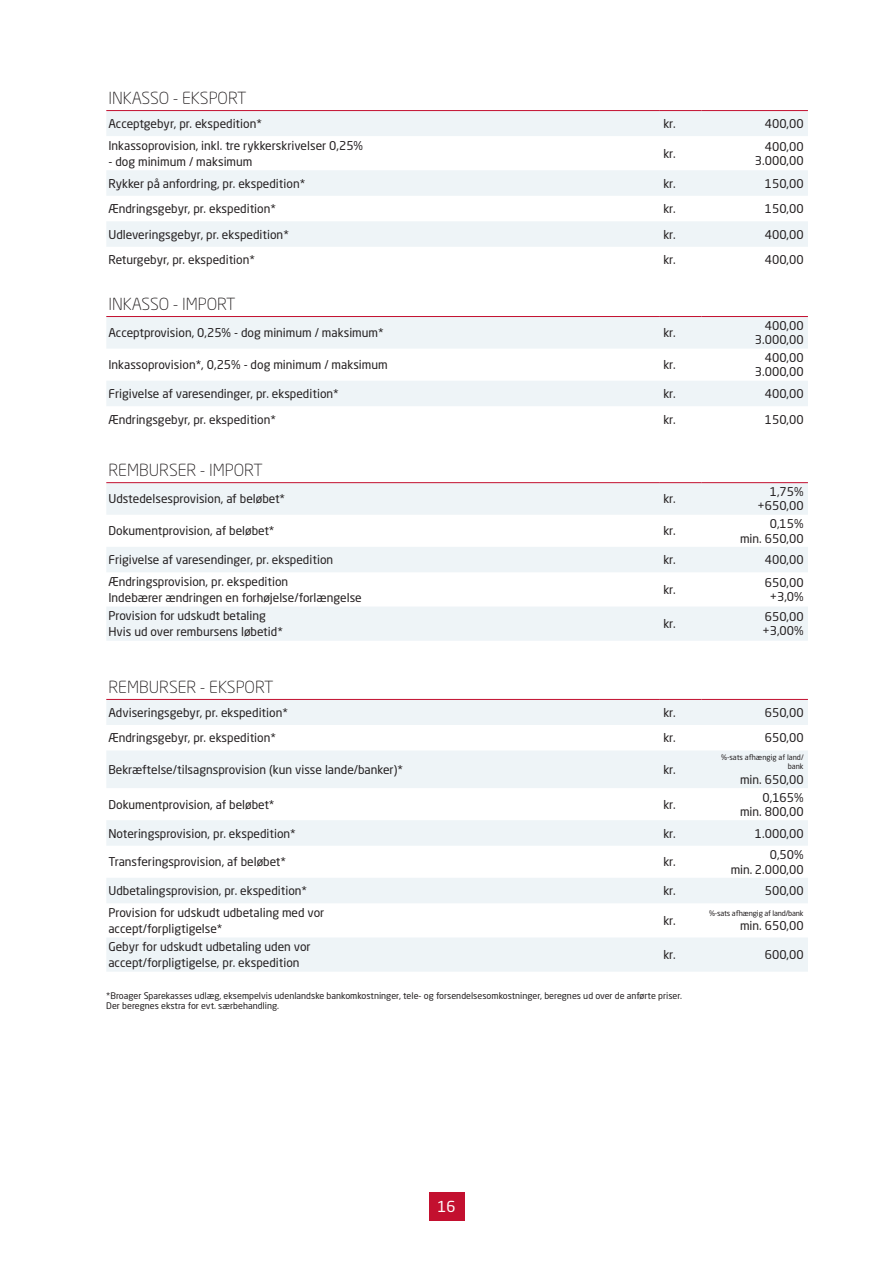
<style>
.page{position:relative;width:893px;height:1263px;background:#fff}
.page>*{position:absolute;margin:0;border:0;box-sizing:border-box;transform-origin:0 0}
.t1{font:300 16.5px "Neo Sans Std";color:#231f20}
.t2{font:15px "Neo Sans Std";color:#fff}
.t3{font:12px/14.4px "Neo Sans Std";color:#231f20;text-align:right}
.t4{font:9px/10.8px "Neo Sans Std";color:#231f20}
.t5{font:7.5px/9px "Neo Sans Std";color:#231f20;text-align:right}
.t6{font:7.5px "Neo Sans Std";letter-spacing:-.02em;color:#231f20}
</style>
<div class="page">
<svg style="left:106px;top:483px;width:702px;height:158px;fill:#eef4f7"></svg>
<hr style="left:106px;top:482px;width:553px;height:1px;background:#c3102f">
<hr style="left:659px;top:482px;width:43px;height:1px;background:#c3102f">
<hr style="left:702px;top:482px;width:106px;height:1px;background:#c3102f">
<svg style="left:107px;top:698px;width:701px;height:1px"></svg>
<svg style="left:106px;top:700px;width:702px;height:272px;fill:#eef4f7"></svg>
<hr style="left:106px;top:699px;width:553px;height:1px;background:#c3102f">
<hr style="left:659px;top:699px;width:43px;height:1px;background:#c3102f">
<hr style="left:702px;top:699px;width:106px;height:1px;background:#c3102f">
<svg style="left:106px;top:111px;width:702px;height:136px;fill:#eef4f7"></svg>
<hr style="left:106px;top:110px;width:553px;height:1px;background:#c3102f">
<hr style="left:659px;top:110px;width:43px;height:1px;background:#c3102f">
<hr style="left:702px;top:110px;width:106px;height:1px;background:#c3102f">
<svg style="left:106px;top:317px;width:702px;height:89px;fill:#eef4f7"></svg>
<hr style="left:106px;top:316px;width:553px;height:1px;background:#c3102f">
<hr style="left:659px;top:316px;width:43px;height:1px;background:#c3102f">
<hr style="left:702px;top:316px;width:106px;height:1px;background:#c3102f">
<div style="left:429px;top:1192px;width:35px;height:28px;background:#c3102f"></div>
<h1 class="t1" style="left:108px;top:88px;width:140px">INKASSO - EKSPORT</h1>
<p class="t3" style="left:108px;top:116px;width:155px">Acceptgebyr, pr. ekspedition*</p>
<p class="t3" style="left:663px;top:116px;width:14px">kr.</p>
<p class="t3" style="left:765px;top:116px;width:40px">400,00</p>
<p class="t3" style="left:108px;top:138px;width:256px">Inkassoprovision, inkl. tre rykkerskrivelser 0,25%</p>
<p class="t3" style="left:108px;top:154px;width:146px">- dog minimum / maksimum</p>
<p class="t3" style="left:663px;top:146px;width:14px">kr.</p>
<p class="t3" style="left:755px;top:139px;width:50px">400,00<br>3.000,00</p>
<p class="t3" style="left:108px;top:176px;width:198px">Rykker på anfordring, pr. ekspedition*</p>
<p class="t3" style="left:663px;top:176px;width:14px">kr.</p>
<p class="t3" style="left:765px;top:176px;width:40px">150,00</p>
<p class="t3" style="left:108px;top:201px;width:169px">Ændringsgebyr, pr. ekspedition*</p>
<p class="t3" style="left:663px;top:201px;width:14px">kr.</p>
<p class="t3" style="left:765px;top:201px;width:40px">150,00</p>
<p class="t3" style="left:108px;top:227px;width:182px">Udleveringsgebyr, pr. ekspedition*</p>
<p class="t3" style="left:663px;top:227px;width:14px">kr.</p>
<p class="t3" style="left:765px;top:227px;width:40px">400,00</p>
<p class="t3" style="left:108px;top:252px;width:148px">Returgebyr, pr. ekspedition*</p>
<p class="t3" style="left:663px;top:252px;width:14px">kr.</p>
<p class="t3" style="left:765px;top:252px;width:40px">400,00</p>
<h1 class="t1" style="left:108px;top:294px;width:129px">INKASSO - IMPORT</h1>
<p class="t3" style="left:108px;top:325px;width:277px">Acceptprovision, 0,25% - dog minimum / maksimum*</p>
<p class="t3" style="left:663px;top:325px;width:14px">kr.</p>
<p class="t3" style="left:755px;top:318px;width:50px">400,00<br>3.000,00</p>
<p class="t3" style="left:108px;top:357px;width:281px">Inkassoprovision*, 0,25% - dog minimum / maksimum</p>
<p class="t3" style="left:663px;top:357px;width:14px">kr.</p>
<p class="t3" style="left:755px;top:350px;width:50px">400,00<br>3.000,00</p>
<p class="t3" style="left:108px;top:386px;width:232px">Frigivelse af varesendinger, pr. ekspedition*</p>
<p class="t3" style="left:663px;top:386px;width:14px">kr.</p>
<p class="t3" style="left:765px;top:386px;width:40px">400,00</p>
<p class="t3" style="left:108px;top:412px;width:169px">Ændringsgebyr, pr. ekspedition*</p>
<p class="t3" style="left:663px;top:412px;width:14px">kr.</p>
<p class="t3" style="left:765px;top:412px;width:40px">150,00</p>
<h1 class="t1" style="left:108px;top:460px;width:156px">REMBURSER - IMPORT</h1>
<p class="t3" style="left:108px;top:491px;width:178px">Udstedelsesprovision, af beløbet*</p>
<p class="t3" style="left:663px;top:491px;width:14px">kr.</p>
<p class="t3" style="left:757px;top:484px;width:48px">1,75% +650,00</p>
<p class="t3" style="left:108px;top:524px;width:168px">Dokumentprovision, af beløbet*</p>
<p class="t3" style="left:663px;top:524px;width:14px">kr.</p>
<p class="t3" style="left:740px;top:516px;width:65px">0,15%<br>min. 650,00</p>
<p class="t3" style="left:108px;top:552px;width:226px">Frigivelse af varesendinger, pr. ekspedition</p>
<p class="t3" style="left:663px;top:552px;width:14px">kr.</p>
<p class="t3" style="left:765px;top:552px;width:40px">400,00</p>
<p class="t3" style="left:108px;top:573px;width:255px;line-height:16.5px;text-align:left">Ændringsprovision, pr. ekspedition<br>Indebærer ændringen en forhøjelse/forlængelse</p>
<p class="t3" style="left:663px;top:582px;width:14px">kr.</p>
<p class="t3" style="left:765px;top:575px;width:40px;text-align:center">650,00 +3,0%</p>
<p class="t3" style="left:108px;top:607px;width:176px;line-height:16.5px;text-align:left">Provision for udskudt betaling<br>Hvis ud over rembursens løbetid*</p>
<p class="t3" style="left:663px;top:616px;width:14px">kr.</p>
<p class="t3" style="left:762px;top:609px;width:43px;text-align:left">650,00 +3,00%</p>
<h1 class="t1" style="left:108px;top:677px;width:167px">REMBURSER - EKSPORT</h1>
<p class="t3" style="left:108px;top:705px;width:181px">Adviseringsgebyr, pr. ekspedition*</p>
<p class="t3" style="left:663px;top:705px;width:14px">kr.</p>
<p class="t3" style="left:765px;top:705px;width:40px">650,00</p>
<p class="t3" style="left:108px;top:730px;width:169px">Ændringsgebyr, pr. ekspedition*</p>
<p class="t3" style="left:663px;top:730px;width:14px">kr.</p>
<p class="t3" style="left:765px;top:730px;width:40px">650,00</p>
<p class="t3" style="left:108px;top:762px;width:296px">Bekræftelse/tilsagnsprovision (kun visse lande/banker)*</p>
<p class="t3" style="left:663px;top:762px;width:14px">kr.</p>
<p class="t5" style="left:721px;top:753px;width:84px">%-sats afhængig af land/ bank</p>
<p class="t3" style="left:740px;top:772px;width:65px">min. 650,00</p>
<p class="t3" style="left:108px;top:797px;width:168px">Dokumentprovision, af beløbet*</p>
<p class="t3" style="left:663px;top:797px;width:14px">kr.</p>
<p class="t3" style="left:740px;top:790px;width:65px">0,165% min. 800,00</p>
<p class="t3" style="left:108px;top:826px;width:189px">Noteringsprovision, pr. ekspedition*</p>
<p class="t3" style="left:663px;top:826px;width:14px">kr.</p>
<p class="t3" style="left:755px;top:826px;width:50px">1.000,00</p>
<p class="t3" style="left:108px;top:854px;width:179px">Transferingsprovision, af beløbet*</p>
<p class="t3" style="left:663px;top:854px;width:14px">kr.</p>
<p class="t3" style="left:731px;top:847px;width:74px">0,50%<br>min. 2.000,00</p>
<p class="t3" style="left:108px;top:883px;width:200px">Udbetalingsprovision, pr. ekspedition*</p>
<p class="t3" style="left:663px;top:883px;width:14px">kr.</p>
<p class="t3" style="left:765px;top:883px;width:40px">500,00</p>
<p class="t3" style="left:108px;top:904px;width:217px;line-height:16.5px;text-align:left">Provision for udskudt udbetaling med vor accept/forpligtigelse*</p>
<p class="t3" style="left:663px;top:913px;width:14px">kr.</p>
<p class="t6" style="left:709px;top:909px;width:96px">%-sats afhængig af land/bank</p>
<p class="t3" style="left:740px;top:919px;width:65px">min. 650,00</p>
<p class="t3" style="left:108px;top:938px;width:204px;line-height:16.5px;text-align:left">Gebyr for udskudt udbetaling uden vor accept/forpligtigelse, pr. ekspedition</p>
<p class="t3" style="left:663px;top:947px;width:14px">kr.</p>
<p class="t3" style="left:765px;top:947px;width:40px">600,00</p>
<p class="t4" style="left:106px;top:990px;width:577px">*Broager Sparekasses udlæg, eksempelvis udenlandske bankomkostninger, tele- og forsendelsesomkostninger, beregnes ud over de anførte priser.<br>Der beregnes ekstra for evt. særbehandling.</p>
<p class="t2" style="left:437px;top:1197px;width:20px">16</p>
</div>
